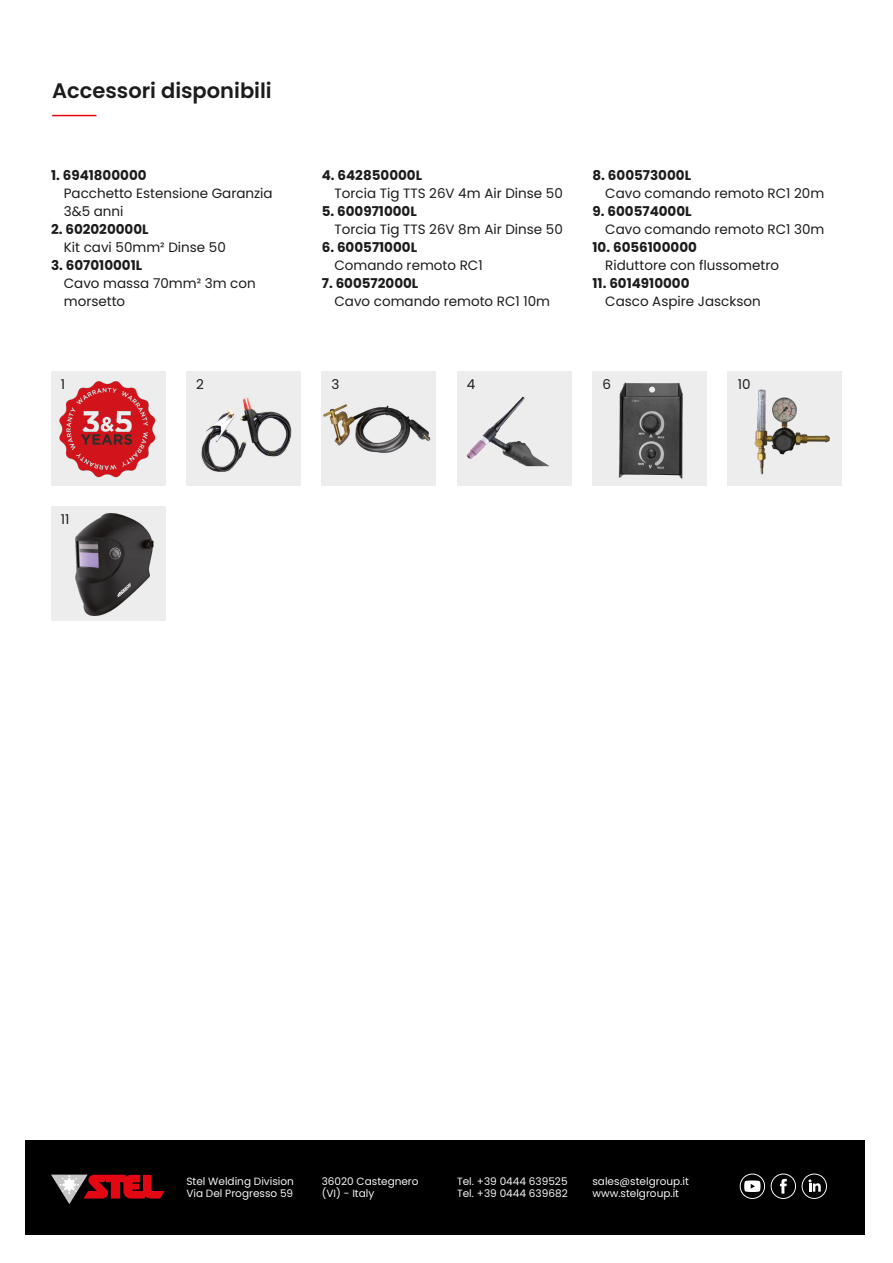
<style>
.page{position:relative;width:893px;height:1263px;background:#fff}
.page>*{position:absolute;margin:0;border:0;box-sizing:border-box;transform-origin:0 0}
.t1{font:600 21px "Poppins";color:#1c1c1c}
.t2{font:13.5px/18px "Poppins";color:#1c1c1c}
.t3{font:700 13.5px "Poppins";color:#1c1c1c}
.t4{font:10.5px/12.6px "Poppins";color:#f6f6f6}
</style>
<div class="page">
<div style="left:26px;top:1140px;width:839px;height:95px;background:#000"></div>
<svg style="left:51px;top:1174px;width:114px;height:30px"></svg>
<div style="left:64px;top:1180px;width:10px;height:10px;background:#fff;border-radius:50%"></div>
<svg style="left:740px;top:1173px;width:25px;height:26px"></svg>
<svg style="left:802px;top:1173px;width:25px;height:26px"></svg>
<svg style="left:771px;top:1173px;width:25px;height:26px"></svg>
<hr style="left:52px;top:115px;width:44px;height:1px;background:#e30613">
<img style="left:51px;top:373px;width:114px;height:112px">
<div style="left:592px;top:371px;width:115px;height:114px;background:#ededed"></div>
<img style="left:619px;top:382px;width:64px;height:97px">
<div style="left:322px;top:371px;width:114px;height:114px;background:#ededed"></div>
<img style="left:323px;top:404px;width:108px;height:49px">
<img style="left:457px;top:371px;width:114px;height:114px">
<div style="left:186px;top:371px;width:114px;height:114px;background:#ededed"></div>
<img style="left:201px;top:397px;width:91px;height:75px">
<div style="left:51px;top:506px;width:114px;height:114px;background:#ededed"></div>
<img style="left:75px;top:513px;width:79px;height:102px">
<div style="left:728px;top:371px;width:114px;height:114px;background:#ededed"></div>
<img style="left:754px;top:389px;width:76px;height:86px">
<h1 class="t1" style="left:52px;top:78px;width:221px">Accessori disponibili</h1>
<p class="t3" style="left:51px;top:168px;width:97px">1. 6941800000</p>
<p class="t2" style="left:64px;top:185px;width:210px">Pacchetto Estensione Garanzia<br>3&amp;5 anni</p>
<p class="t3" style="left:51px;top:222px;width:99px">2. 602020000L</p>
<p class="t2" style="left:64px;top:239px;width:164px">Kit cavi 50mm² Dinse 50</p>
<p class="t3" style="left:51px;top:258px;width:93px">3. 607010001L</p>
<p class="t2" style="left:64px;top:275px;width:193px">Cavo massa 70mm² 3m con morsetto</p>
<p class="t3" style="left:322px;top:168px;width:102px">4. 642850000L</p>
<p class="t2" style="left:335px;top:185px;width:230px">Torcia Tig TTS 26V 4m Air Dinse 50</p>
<p class="t3" style="left:322px;top:204px;width:97px">5. 600971000L</p>
<p class="t2" style="left:335px;top:221px;width:230px">Torcia Tig TTS 26V 8m Air Dinse 50</p>
<p class="t3" style="left:322px;top:240px;width:97px">6. 600571000L</p>
<p class="t2" style="left:335px;top:257px;width:150px">Comando remoto RC1</p>
<p class="t3" style="left:322px;top:276px;width:98px">7. 600572000L</p>
<p class="t2" style="left:335px;top:293px;width:217px">Cavo comando remoto RC1 10m</p>
<p class="t3" style="left:592px;top:168px;width:100px">8. 600573000L</p>
<p class="t2" style="left:605px;top:185px;width:221px">Cavo comando remoto RC1 20m</p>
<p class="t3" style="left:592px;top:204px;width:101px">9. 600574000L</p>
<p class="t2" style="left:605px;top:221px;width:221px">Cavo comando remoto RC1 30m</p>
<p class="t3" style="left:592px;top:240px;width:106px">10. 6056100000</p>
<p class="t2" style="left:605px;top:257px;width:175px">Riduttore con flussometro</p>
<p class="t3" style="left:592px;top:276px;width:99px">11. 6014910000</p>
<p class="t2" style="left:605px;top:293px;width:157px">Casco Aspire Jasckson</p>
<p class="t2" style="left:61px;top:376px;width:6px">1</p>
<p class="t2" style="left:196px;top:376px;width:9px">2</p>
<p class="t2" style="left:332px;top:376px;width:9px">3</p>
<p class="t2" style="left:467px;top:376px;width:10px">4</p>
<p class="t2" style="left:602px;top:376px;width:10px">6</p>
<p class="t2" style="left:61px;top:511px;width:10px">11</p>
<p class="t2" style="left:738px;top:376px;width:14px">10</p>
<p class="t4" style="left:186px;top:1175px;width:109px">Stel Welding Division<br>Via Del Progresso 59</p>
<p class="t4" style="left:322px;top:1175px;width:98px">36020 Castegnero (VI) - Italy</p>
<p class="t4" style="left:457px;top:1175px;width:112px">Tel. +39 0444 639525<br>Tel. +39 0444 639682</p>
<p class="t4" style="left:592px;top:1175px;width:98px">sales@stelgroup.it www.stelgroup.it</p>
</div>
